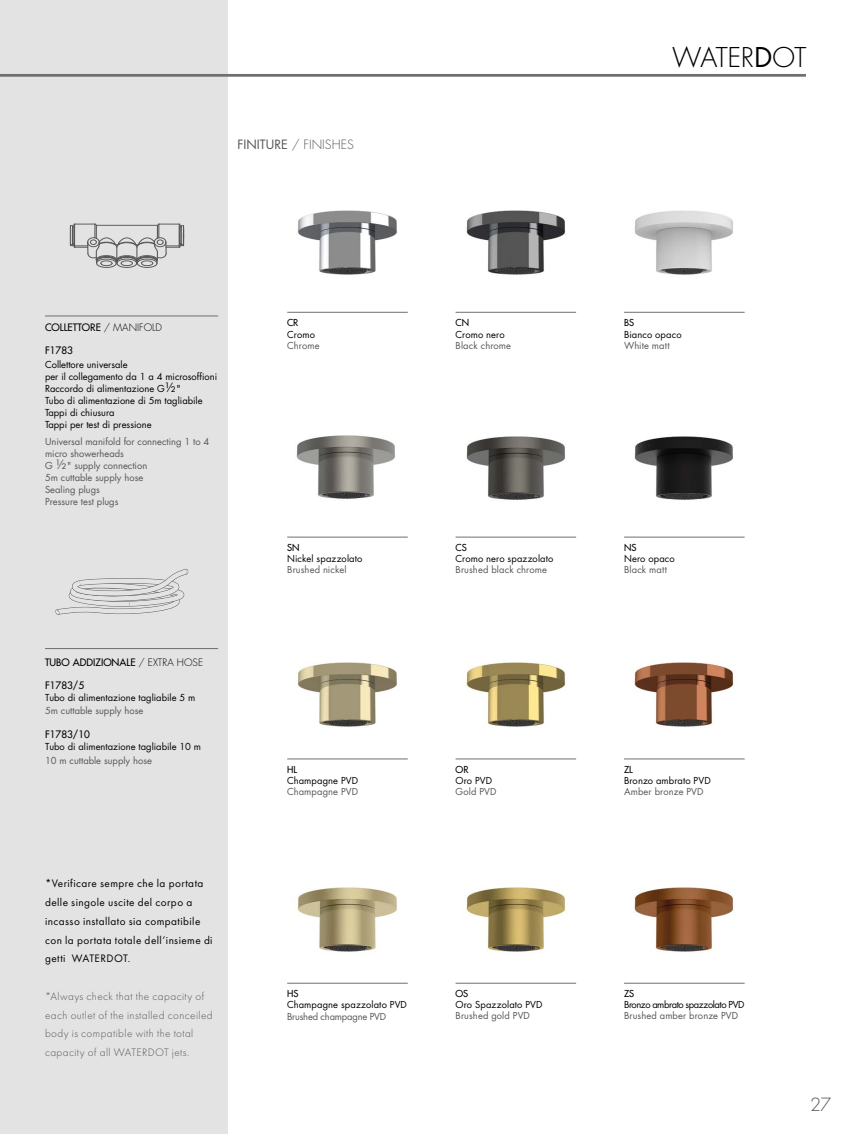
<style>
.page{position:relative;width:851px;height:1134px;background:#fff}
.page>*{position:absolute;margin:0;border:0;box-sizing:border-box;transform-origin:0 0}
.t1{font:300 30px "Futura PT";letter-spacing:-.055em;color:#000}
.t2{font:300 20px "Futura PT";color:#575756}
.t3{font:300 12.5px "Futura Std";color:#575756}
.t4{font:11.25px/18.8px "Futura PT";letter-spacing:.035em;color:#000}
.t5{font:300 11.25px/18.8px "Futura PT";letter-spacing:.035em;color:#575756}
.t6{font:500 10px "Futura Std";color:#000}
.t7{font:9.38px/12px "Futura Std";color:#000}
.t8{font:9.38px/12px "Futura Std";color:#575756}
.t9{font:9.38px "Futura Std";letter-spacing:-.045em;color:#000}
.t10{font:500 9.38px "Futura Std";color:#000}
.t11{font:9.38px "Futura Std";letter-spacing:-.02em;color:#575756}
.s1{font-weight:400}
.s2{font-weight:300}
.s3{font-size:12.5px}
</style>
<div class="page">
<div style="left:0;top:0;width:228px;height:1134px;background:#e3e3e3"></div>
<img style="left:297px;top:210px;width:100px;height:65px">
<img style="left:297px;top:662px;width:101px;height:65px">
<img style="left:296px;top:435px;width:99px;height:64px">
<img style="left:297px;top:887px;width:100px;height:65px">
<img style="left:466px;top:210px;width:100px;height:65px">
<img style="left:466px;top:662px;width:100px;height:65px">
<img style="left:466px;top:436px;width:99px;height:64px">
<img style="left:466px;top:887px;width:100px;height:65px">
<img style="left:634px;top:210px;width:99px;height:65px">
<img style="left:634px;top:662px;width:100px;height:65px">
<img style="left:634px;top:436px;width:99px;height:64px">
<img style="left:634px;top:887px;width:100px;height:65px">
<svg style="left:55px;top:569px;width:134px;height:46px"></svg>
<svg style="left:70px;top:224px;width:114px;height:44px"></svg>
<hr style="left:45px;top:648px;width:173px;height:1px;background:#706f6f">
<hr style="left:45px;top:316px;width:173px;height:1px;background:#706f6f">
<hr style="left:287px;top:312px;width:120px;height:1px;background:#706f6f">
<hr style="left:287px;top:537px;width:120px;height:1px;background:#706f6f">
<hr style="left:287px;top:759px;width:120px;height:1px;background:#706f6f">
<hr style="left:287px;top:983px;width:120px;height:1px;background:#706f6f">
<hr style="left:455px;top:312px;width:121px;height:1px;background:#706f6f">
<hr style="left:455px;top:537px;width:121px;height:1px;background:#706f6f">
<hr style="left:455px;top:759px;width:121px;height:1px;background:#706f6f">
<hr style="left:455px;top:983px;width:121px;height:1px;background:#706f6f">
<hr style="left:624px;top:312px;width:120px;height:1px;background:#706f6f">
<hr style="left:624px;top:537px;width:120px;height:1px;background:#706f6f">
<hr style="left:624px;top:759px;width:120px;height:1px;background:#706f6f">
<hr style="left:624px;top:983px;width:120px;height:1px;background:#706f6f">
<hr style="left:0;top:74px;width:805px;height:3px;background:#706f6f">
<h3 class="t3" style="left:237px;top:137px;width:118px"><span class="s1">FINITURE</span> / FINISHES</h3>
<p class="t6" style="left:45px;top:321px;width:118px">COLLETTORE <span class="s2">/ MANIFOLD</span></p>
<p class="t6" style="left:45px;top:344px;width:29px">F1783</p>
<p class="t7" style="left:45px;top:358px;width:174px">Collettore universale<br>per il collegamento da 1 a 4 microsoffioni<br>Raccordo di alimentazione G<span class="s3">½</span>"<br>Tubo di alimentazione di 5m tagliabile<br>Tappi di chiusura<br>Tappi per test di pressione</p>
<p class="t8" style="left:45px;top:435px;width:166px">Universal manifold for connecting 1 to 4 micro showerheads<br>G <span class="s3">½</span>" supply connection<br>5m cuttable supply hose<br>Sealing plugs<br>Pressure test plugs</p>
<p class="t6" style="left:45px;top:656px;width:159px">TUBO ADDIZIONALE <span class="s2">/ EXTRA HOSE</span></p>
<p class="t6" style="left:45px;top:679px;width:41px">F1783/5</p>
<p class="t7" style="left:45px;top:691px;width:152px">Tubo di alimentazione tagliabile 5 m</p>
<p class="t8" style="left:45px;top:705px;width:100px">5m cuttable supply hose</p>
<p class="t6" style="left:45px;top:728px;width:46px">F1783/10</p>
<p class="t7" style="left:45px;top:741px;width:157px">Tubo di alimentazione tagliabile 10 m</p>
<p class="t8" style="left:45px;top:755px;width:108px">10 m cuttable supply hose</p>
<p class="t4" style="left:45px;top:874px;width:169px">*Verificare sempre che la portata delle singole uscite del corpo a incasso installato sia compatibile con la portata totale dell’insieme di getti WATERDOT.</p>
<p class="t5" style="left:45px;top:987px;width:169px">*Always check that the capacity of each outlet of the installed conceiled body is compatible with the total capacity of all WATERDOT jets.</p>
<p class="t10" style="left:287px;top:317px;width:13px">CR</p>
<p class="t7" style="left:287px;top:328px;width:29px">Cromo</p>
<p class="t8" style="left:287px;top:340px;width:34px">Chrome</p>
<p class="t10" style="left:455px;top:317px;width:15px">CN</p>
<p class="t7" style="left:455px;top:328px;width:51px">Cromo nero</p>
<p class="t8" style="left:455px;top:340px;width:57px">Black chrome</p>
<p class="t10" style="left:287px;top:542px;width:14px">SN</p>
<p class="t7" style="left:287px;top:553px;width:77px">Nickel spazzolato</p>
<p class="t8" style="left:287px;top:564px;width:61px">Brushed nickel</p>
<p class="t10" style="left:455px;top:542px;width:13px">CS</p>
<p class="t7" style="left:455px;top:553px;width:99px">Cromo nero spazzolato</p>
<p class="t8" style="left:455px;top:564px;width:93px">Brushed black chrome</p>
<p class="t10" style="left:287px;top:763px;width:11px">HL</p>
<p class="t7" style="left:287px;top:775px;width:73px">Champagne PVD</p>
<p class="t8" style="left:287px;top:786px;width:73px">Champagne PVD</p>
<p class="t10" style="left:455px;top:763px;width:14px">OR</p>
<p class="t7" style="left:455px;top:775px;width:38px">Oro PVD</p>
<p class="t8" style="left:455px;top:786px;width:42px">Gold PVD</p>
<p class="t10" style="left:287px;top:988px;width:13px">HS</p>
<p class="t7" style="left:287px;top:999px;width:121px">Champagne spazzolato PVD</p>
<p class="t11" style="left:287px;top:1010px;width:101px">Brushed champagne PVD</p>
<p class="t10" style="left:455px;top:987px;width:14px">OS</p>
<p class="t7" style="left:455px;top:999px;width:88px">Oro Spazzolato PVD</p>
<p class="t8" style="left:455px;top:1010px;width:76px">Brushed gold PVD</p>
<h1 class="t1" style="left:672px;top:40px;width:136px">WATER<span class="s1">D</span>OT</h1>
<p class="t10" style="left:624px;top:317px;width:12px">BS</p>
<p class="t7" style="left:624px;top:328px;width:59px">Bianco opaco</p>
<p class="t8" style="left:624px;top:340px;width:47px">White matt</p>
<p class="t10" style="left:624px;top:542px;width:14px">NS</p>
<p class="t7" style="left:624px;top:553px;width:52px">Nero opaco</p>
<p class="t8" style="left:624px;top:564px;width:44px">Black matt</p>
<p class="t10" style="left:624px;top:763px;width:10px">ZL</p>
<p class="t7" style="left:624px;top:775px;width:88px">Bronzo ambrato PVD</p>
<p class="t8" style="left:624px;top:786px;width:81px">Amber bronze PVD</p>
<p class="t10" style="left:624px;top:987px;width:12px">ZS</p>
<p class="t9" style="left:624px;top:999px;width:122px">Bronzo ambrato spazzolato PVD</p>
<p class="t8" style="left:624px;top:1010px;width:116px">Brushed amber bronze PVD</p>
<h2 class="t2" style="left:810px;top:1093px;width:23px">27</h2>
</div>
